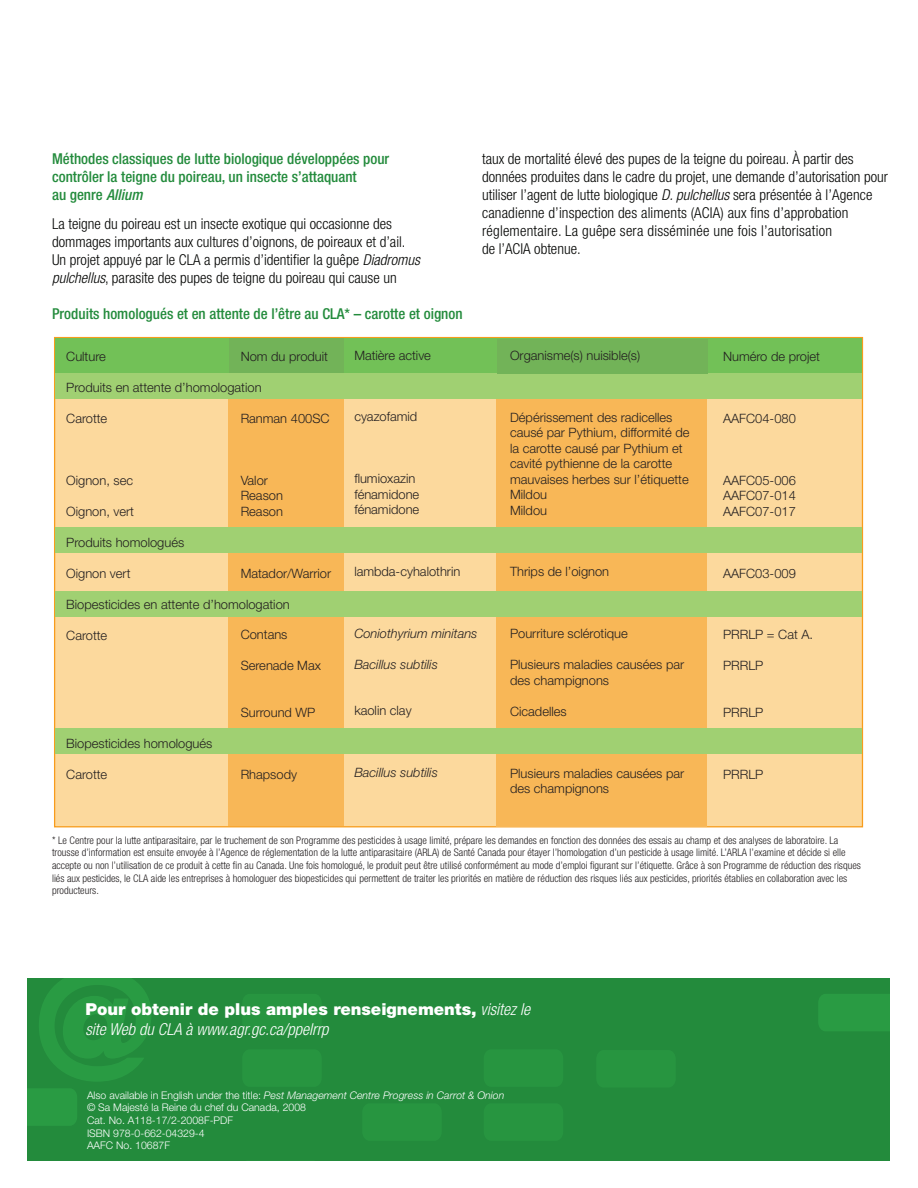
<style>
.page{position:relative;width:918px;height:1188px;background:#fff}
.page>*{position:absolute;margin:0;border:0;box-sizing:border-box;transform-origin:0 0}
.t1{font:900 150px "Helvetica Neue";color:rgb(49 172 76/.5)}
.t2{font:italic 300 condensed 16.5px/19.8px "Helvetica Neue";color:#fff}
.t3{font:300 condensed 15px/18px "Helvetica Neue";color:#040503}
.t4{font:500 condensed 15px/18px "Helvetica Neue";color:#238b3c}
.t5{font:300 12.9px/15.5px "Helvetica Neue";color:#231f20}
.t6{font:italic 300 12.9px "Helvetica Neue";color:#231f20}
.t7{font:300 condensed 10.5px/12.6px "Helvetica Neue";color:#231f20}
.t8{font:300 10.5px/12.6px "Helvetica Neue";color:#fff}
.s1{font-style:italic}
.s2{font-weight:900;font-style:normal;font-stretch:normal}
</style>
<div class="page">
<div style="left:27px;top:936px;width:863px;height:225px;background:#238b3c"></div>
<div style="left:27px;top:1088px;width:50px;height:38px;background:#299b43"></div>
<div style="left:818px;top:994px;width:72px;height:37px;background:#299b43"></div>
<div style="left:27px;top:783px;width:864px;height:194px;background:#fff"></div>
<div style="left:55px;top:338px;width:807px;height:489px;background:#fcd99d"></div>
<div style="left:496px;top:338px;width:210px;height:488px;background:#f8b757"></div>
<div style="left:229px;top:338px;width:115px;height:488px;background:#f8b757"></div>
<div style="left:55px;top:373px;width:807px;height:26px;background:#a0d072"></div>
<div style="left:55px;top:528px;width:807px;height:25px;background:#a0d072"></div>
<div style="left:55px;top:591px;width:807px;height:25px;background:#a0d072"></div>
<div style="left:55px;top:728px;width:807px;height:26px;background:#a0d072"></div>
<div style="left:55px;top:338px;width:807px;height:35px;background:#72c157"></div>
<div style="left:229px;top:338px;width:114px;height:34px;background:#72b358"></div>
<div style="left:497px;top:339px;width:210px;height:34px;background:#72b358"></div>
<p class="t4" style="left:52px;top:149px;width:339px">Méthodes classiques de lutte biologique développées pour contrôler la teigne du poireau, un insecte s’attaquant<br>au genre <span class="s1">Allium</span></p>
<p class="t3" style="left:52px;top:214px;width:369px">La teigne du poireau est un insecte exotique qui occasionne des dommages importants aux cultures d’oignons, de poireaux et d’ail.<br>Un projet appuyé par le CLA a permis d’identifier la guêpe <span class="s1">Diadromus pulchellus</span>, parasite des pupes de teigne du poireau qui cause un</p>
<p class="t4" style="left:52px;top:304px;width:412px">Produits homologués et en attente de l’être au CLA* – carotte et oignon</p>
<p class="t3" style="left:482px;top:150px;width:407px">taux de mortalité élevé des pupes de la teigne du poireau. À partir des données produites dans le cadre du projet, une demande d’autorisation pour utiliser l’agent de lutte biologique <span class="s1">D. pulchellus</span> sera présentée à l’Agence canadienne d’inspection des aliments (ACIA) aux fins d’approbation réglementaire. La guêpe sera disséminée une fois l’autorisation<br>de l’ACIA obtenue.</p>
<p class="t5" style="left:66px;top:348px;width:41px">Culture</p>
<p class="t5" style="left:66px;top:379px;width:197px">Produits en attente d’homologation</p>
<p class="t5" style="left:66px;top:410px;width:43px">Carotte</p>
<p class="t5" style="left:241px;top:348px;width:89px">Nom du produit</p>
<p class="t5" style="left:241px;top:410px;width:90px">Ranman 400SC</p>
<p class="t5" style="left:66px;top:472px;width:68px">Oignon, sec</p>
<p class="t5" style="left:66px;top:503px;width:69px">Oignon, vert</p>
<p class="t5" style="left:66px;top:534px;width:119px">Produits homologués</p>
<p class="t5" style="left:66px;top:565px;width:66px">Oignon vert</p>
<p class="t5" style="left:66px;top:596px;width:225px">Biopesticides en attente d’homologation</p>
<p class="t5" style="left:66px;top:627px;width:43px">Carotte</p>
<p class="t5" style="left:241px;top:472px;width:44px">Valor<br>Reason<br>Reason</p>
<p class="t5" style="left:241px;top:565px;width:92px">Matador/Warrior</p>
<p class="t5" style="left:241px;top:627px;width:48px">Contans</p>
<p class="t5" style="left:241px;top:658px;width:82px">Serenade Max</p>
<p class="t5" style="left:241px;top:704px;width:76px">Surround WP</p>
<p class="t5" style="left:66px;top:735px;width:148px">Biopesticides homologués</p>
<p class="t5" style="left:66px;top:766px;width:43px">Carotte</p>
<p class="t5" style="left:241px;top:766px;width:58px">Rhapsody</p>
<p class="t5" style="left:354px;top:347px;width:78px">Matière active</p>
<p class="t5" style="left:354px;top:409px;width:65px">cyazofamid</p>
<p class="t5" style="left:354px;top:471px;width:66px">flumioxazin fénamidone fénamidone</p>
<p class="t5" style="left:354px;top:564px;width:108px">lambda-cyhalothrin</p>
<p class="t6" style="left:354px;top:626px;width:125px">Coniothyrium minitans</p>
<p class="t6" style="left:354px;top:657px;width:85px">Bacillus subtilis</p>
<p class="t5" style="left:354px;top:703px;width:59px">kaolin clay</p>
<p class="t6" style="left:354px;top:765px;width:85px">Bacillus subtilis</p>
<p class="t5" style="left:510px;top:347px;width:132px">Organisme(s) nuisible(s)</p>
<p class="t5" style="left:510px;top:409px;width:181px">Dépérissement des radicelles causé par Pythium, difformité de la carotte causé par Pythium et cavité pythienne de la carotte mauvaises herbes sur l’étiquette<br>Mildou<br>Mildou</p>
<p class="t5" style="left:510px;top:564px;width:101px">Thrips de l’oignon</p>
<p class="t5" style="left:510px;top:626px;width:119px">Pourriture sclérotique</p>
<p class="t5" style="left:510px;top:657px;width:176px">Plusieurs maladies causées par des champignons</p>
<p class="t5" style="left:510px;top:703px;width:58px">Cicadelles</p>
<p class="t5" style="left:510px;top:765px;width:176px">Plusieurs maladies causées par des champignons</p>
<p class="t5" style="left:723px;top:348px;width:98px">Numéro de projet</p>
<p class="t5" style="left:723px;top:410px;width:74px">AAFC04-080</p>
<p class="t5" style="left:723px;top:472px;width:74px;text-align:justify">AAFC05-006<br>AAFC07-014<br>AAFC07-017</p>
<p class="t5" style="left:723px;top:565px;width:74px">AAFC03-009</p>
<p class="t5" style="left:723px;top:627px;width:92px">PRRLP = Cat A.</p>
<p class="t5" style="left:723px;top:658px;width:42px">PRRLP</p>
<p class="t5" style="left:723px;top:704px;width:42px">PRRLP</p>
<p class="t5" style="left:723px;top:766px;width:42px">PRRLP</p>
<p class="t7" style="left:52px;top:834px;width:810px">* Le Centre pour la lutte antiparasitaire, par le truchement de son Programme des pesticides à usage limité, prépare les demandes en fonction des données des essais au champ et des analyses de laboratoire. La trousse d’information est ensuite envoyée à l’Agence de réglementation de la lutte antiparasitaire (ARLA) de Santé Canada pour étayer l’homologation d’un pesticide à usage limité. L’ARLA l’examine et décide si elle accepte ou non l’utilisation de ce produit à cette fin au Canada. Une fois homologué, le produit peut être utilisé conformément au mode d’emploi figurant sur l’étiquette. Grâce à son Programme de réduction des risques liés aux pesticides, le CLA aide les entreprises à homologuer des biopesticides qui permettent de traiter les priorités en matière de réduction des risques liés aux pesticides, priorités établies en collaboration avec les producteurs.</p>
<h1 class="t1" style="left:35px;top:936px;width:122px">@</h1>
<p class="t2" style="left:85px;top:999px;width:446px"><span class="s2">Pour obtenir de plus amples renseignements,</span> visitez le site Web du CLA à www.agr.gc.ca/ppelrrp</p>
<p class="t8" style="left:87px;top:1088px;width:419px">Also available in English under the title: <span class="s1">Pest Management Centre Progress in Carrot &amp; Onion </span>© Sa Majesté la Reine du chef du Canada, 2008<br>Cat. No. A118-17/2-2008F-PDF<br>ISBN 978-0-662-04329-4<br>AAFC No. 10687F</p>
</div>
